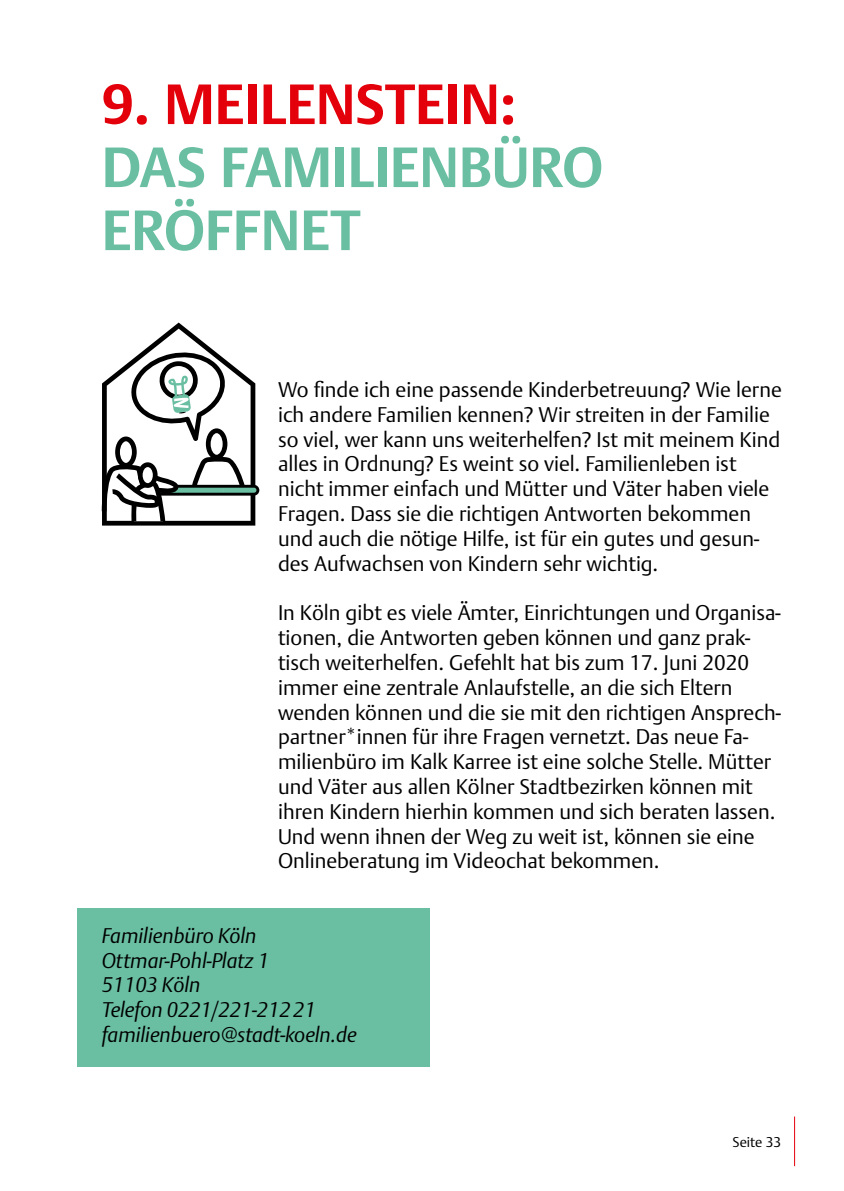
<style>
.page{position:relative;width:844px;height:1191px;background:#fff}
.page>*{position:absolute;margin:0;border:0;box-sizing:border-box;transform-origin:0 0}
.H1-Meilenstein{font:700 56px/63px "DTL Argo TOT";color:#6abfa2}
.P-fliess{font:300 21px/24.8px "DTL Argo TOT";color:#000}
.P-italic{font:italic 300 21px "DTL Argo TOT";color:#000}
.t1{font:300 14px "DTL Argo TOT";color:#000}
.s1{color:#e3000b}
</style>
<div class="page">
<hr style="left:794px;top:1116px;width:1px;height:50px;background:#e3000b">
<div style="left:77px;top:908px;width:352px;height:159px;background:#6abfa2"></div>
<svg style="left:102px;top:322px;width:157px;height:203px"></svg>
<h1 class="H1-Meilenstein" style="left:102px;top:73px;width:502px"><span class="s1">9. MEILENSTEIN:<br></span>DAS FAMILIENBÜRO<br>ERÖFFNET</h1>
<p class="P-fliess" style="left:278px;top:377px;width:505px">Wo finde ich eine passende Kinderbetreuung? Wie lerne ich andere Familien kennen? Wir streiten in der Familie so viel, wer kann uns weiterhelfen? Ist mit meinem Kind alles in Ordnung? Es weint so viel. Familienleben ist nicht immer einfach und Mütter und Väter haben viele Fragen. Dass sie die richtigen Antworten bekommen und auch die nötige Hilfe, ist für ein gutes und gesun&shy;des Aufwachsen von Kindern sehr wichtig.</p>
<p class="P-fliess" style="left:278px;top:600px;width:504px">In Köln gibt es viele Ämter, Einrichtungen und Organisa&shy;tionen, die Antworten geben können und ganz prak&shy;tisch weiterhelfen. Gefehlt hat bis zum 17. Juni 2020 immer eine zentrale Anlaufstelle, an die sich Eltern wenden können und die sie mit den richtigen Ansprech&shy;partner*innen für ihre Fragen vernetzt. Das neue Fa&shy;milienbüro im Kalk Karree ist eine solche Stelle. Mütter und Väter aus allen Kölner Stadtbezirken können mit ihren Kindern hierhin kommen und sich beraten lassen.<br>Und wenn ihnen der Weg zu weit ist, können sie eine Onlineberatung im Videochat bekommen.</p>
<p class="P-italic" style="left:102px;top:923px;width:156px">Familienbüro Köln</p>
<p class="P-italic" style="left:102px;top:947px;width:169px">Ottmar-Pohl-Platz 1</p>
<p class="P-italic" style="left:102px;top:972px;width:100px">51103 Köln</p>
<p class="P-italic" style="left:102px;top:997px;width:215px">Telefon 0221/221-21221</p>
<p class="P-italic" style="left:102px;top:1022px;width:256px">familienbuero@stadt-koeln.de</p>
<p class="t1" style="left:732px;top:1133px;width:50px">Seite 33</p>
</div>
